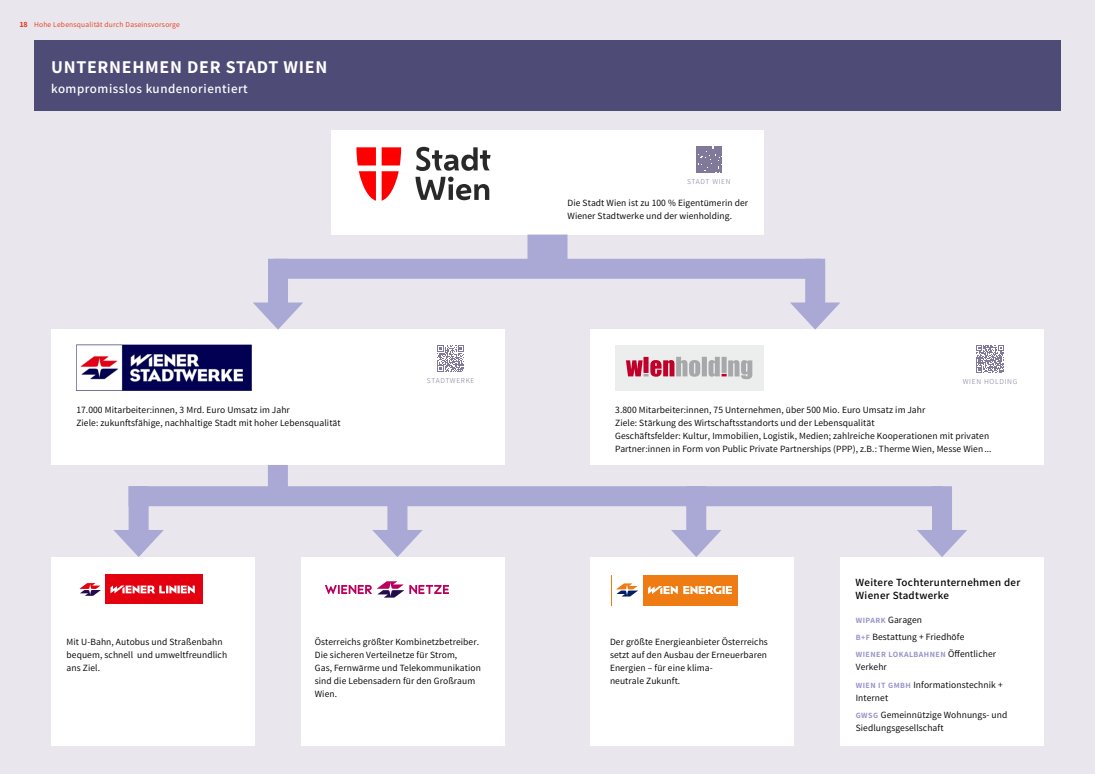
<style>
.page{position:relative;width:1095px;height:774px;background:#fff}
.page>*{position:absolute;margin:0;border:0;box-sizing:border-box;transform-origin:0 0}
.t1{font:700 18px "Assistant";letter-spacing:.04em;color:#fff}
.t2{font:600 13px "Assistant";letter-spacing:.04em;color:#fff}
.t3{font:600 11px/13px "Assistant";letter-spacing:.03em;color:#000}
.t4{font:300 9.5px/13px "Varta";letter-spacing:.01em;color:#000}
.t5{font:700 8px "Assistant";letter-spacing:.06em;color:#9894c9}
.t6{font:7.5px "Assistant";letter-spacing:.03em;color:#e63618}
.t7{font:300 7.5px "Assistant";letter-spacing:.09em;color:#81799a}
.s1{font-weight:700;font-size:8px}
.s2{font-family:"Assistant";font-weight:700;font-size:8px;color:#9894c9}
.s3{font-family:"Varta";font-weight:300;font-size:9.5px;color:#000}
</style>
<div class="page">
<div style="left:0;top:0;width:1094px;height:774px;background:#e9e7ed"></div>
<div style="left:34px;top:40px;width:1026px;height:71px;background:#4e4b77"></div>
<div style="left:331px;top:130px;width:432px;height:105px;background:#fff"></div>
<div style="left:51px;top:330px;width:453px;height:135px;background:#fff"></div>
<div style="left:51px;top:557px;width:203px;height:189px;background:#fff"></div>
<div style="left:590px;top:557px;width:203px;height:189px;background:#fff"></div>
<div style="left:301px;top:557px;width:203px;height:189px;background:#fff"></div>
<div style="left:840px;top:557px;width:203px;height:189px;background:#fff"></div>
<div style="left:590px;top:330px;width:453px;height:135px;background:#fff"></div>
<svg style="left:356px;top:147px;width:45px;height:54px"></svg>
<svg style="left:415px;top:147px;width:75px;height:53px"></svg>
<svg style="left:696px;top:147px;width:25px;height:25px"></svg>
<img style="left:76px;top:345px;width:175px;height:46px">
<svg style="left:437px;top:345px;width:27px;height:27px"></svg>
<div style="left:611px;top:575px;width:127px;height:30px;background:#ee7c13"></div>
<div style="left:611px;top:575px;width:31px;height:30px;background:#fff"></div>
<svg style="left:616px;top:583px;width:21px;height:13px"></svg>
<svg style="left:683px;top:586px;width:48px;height:8px"></svg>
<svg style="left:648px;top:586px;width:29px;height:8px"></svg>
<svg style="left:325px;top:581px;width:124px;height:17px"></svg>
<div style="left:75px;top:574px;width:127px;height:30px;background:#e3000f"></div>
<div style="left:75px;top:575px;width:30px;height:29px;background:#fff"></div>
<svg style="left:80px;top:583px;width:21px;height:13px"></svg>
<svg style="left:110px;top:585px;width:85px;height:9px"></svg>
<svg style="left:976px;top:345px;width:27px;height:28px"></svg>
<div style="left:615px;top:345px;width:148px;height:46px;background:#eceded"></div>
<svg style="left:626px;top:357px;width:126px;height:22px"></svg>
<div style="left:805px;top:259px;width:20px;height:53px;background:#aaa8d4"></div>
<svg style="left:789px;top:302px;width:51px;height:28px"></svg>
<div style="left:931px;top:486px;width:20px;height:53px;background:#aaa8d4"></div>
<svg style="left:917px;top:530px;width:50px;height:27px"></svg>
<div style="left:268px;top:259px;width:20px;height:53px;background:#aaa8d4"></div>
<svg style="left:253px;top:302px;width:50px;height:28px"></svg>
<div style="left:129px;top:486px;width:20px;height:53px;background:#aaa8d4"></div>
<svg style="left:113px;top:530px;width:51px;height:27px"></svg>
<div style="left:387px;top:491px;width:20px;height:48px;background:#aaa8d4"></div>
<svg style="left:372px;top:530px;width:50px;height:27px"></svg>
<div style="left:686px;top:486px;width:20px;height:53px;background:#aaa8d4"></div>
<svg style="left:671px;top:530px;width:50px;height:27px"></svg>
<div style="left:129px;top:486px;width:812px;height:20px;background:#aaa8d4"></div>
<div style="left:274px;top:259px;width:547px;height:20px;background:#aaa8d4"></div>
<div style="left:268px;top:465px;width:20px;height:26px;background:#aaa8d4"></div>
<div style="left:527px;top:235px;width:40px;height:34px;background:#aaa8d4"></div>
<p class="t6" style="left:20px;top:20px;width:162px"><span class="s1">18</span> Hohe Lebensqualität durch Daseinsvorsorge</p>
<h1 class="t1" style="left:51px;top:54px;width:278px">UNTERNEHMEN DER STADT WIEN</h1>
<h2 class="t2" style="left:51px;top:79px;width:198px">kompromisslos kundenorientiert</h2>
<p class="t4" style="left:76px;top:403px;width:266px">17.000 Mitarbeiter:innen, 3 Mrd. Euro Umsatz im Jahr<br>Ziele: zukunftsfähige, nachhaltige Stadt mit hoher Lebensqualität</p>
<p class="t7" style="left:427px;top:375px;width:49px">STADTWERKE</p>
<p class="t4" style="left:67px;top:635px;width:162px">Mit U-Bahn, Autobus und Straßenbahn bequem, schnell und umweltfreundlich ans Ziel.</p>
<p class="t4" style="left:315px;top:635px;width:167px">Österreichs größter Kombinetzbetreiber.<br>Die sicheren Verteilnetze für Strom,<br>Gas, Fernwärme und Telekommunikation sind die Lebensadern für den Großraum<br>Wien.</p>
<p class="t7" style="left:687px;top:176px;width:45px">STADT WIEN</p>
<p class="t4" style="left:567px;top:196px;width:182px">Die Stadt Wien ist zu 100 % Eigentümerin der<br>Wiener Stadtwerke und der wienholding.</p>
<p class="t7" style="left:962px;top:376px;width:56px">WIEN HOLDING</p>
<p class="t4" style="left:615px;top:403px;width:378px">3.800 Mitarbeiter:innen, 75 Unternehmen, über 500 Mio. Euro Umsatz im Jahr<br>Ziele: Stärkung des Wirtschaftsstandorts und der Lebensqualität<br>Geschäftsfelder: Kultur, Immobilien, Logistik, Medien; zahlreiche Kooperationen mit privaten Partner:innen in Form von Public Private Partnerships (PPP), z.B.: Therme Wien, Messe Wien …</p>
<p class="t4" style="left:610px;top:635px;width:159px">Der größte Energieanbieter Österreichs setzt auf den Ausbau der Erneuerbaren<br>Energien – für eine klima-<br>neutrale Zukunft.</p>
<p class="t3" style="left:855px;top:575px;width:166px">Weitere Tochterunternehmen der<br>Wiener Stadtwerke</p>
<p class="t4" style="left:855px;top:611px;width:110px;line-height:17.3px"><span class="s2">WIPARK</span> Garagen<br><span class="s2">B+F</span> Bestattung + Friedhöfe</p>
<p class="t5" style="left:855px;top:649px;width:142px">WIENER LOKALBAHNEN <span class="s3">Öffentlicher</span></p>
<p class="t4" style="left:855px;top:658px;width:148px;line-height:17.3px">Verkehr<br><span class="s2">WIEN IT GMBH</span> Informationstechnik +</p>
<p class="t4" style="left:855px;top:689px;width:153px;line-height:17.3px">Internet<br><span class="s2">GWSG</span> Gemeinnützige Wohnungs- und</p>
<p class="t4" style="left:855px;top:721px;width:89px">Siedlungsgesellschaft</p>
</div>
